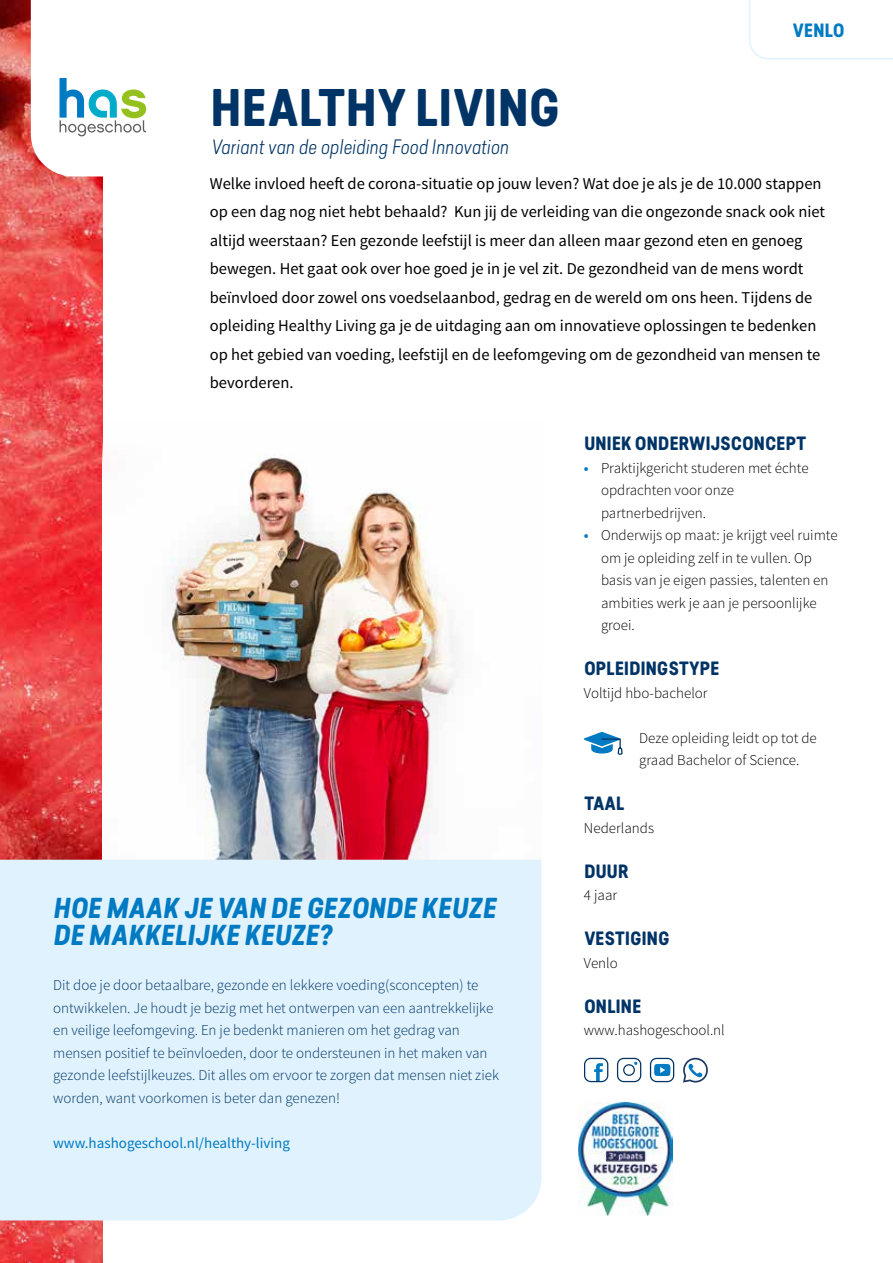
<style>
.page{position:relative;width:893px;height:1263px;background:#fff}
.page>*{position:absolute;margin:0;border:0;box-sizing:border-box;transform-origin:0 0}
.t1{font:700 49.5px "Predige Rounded";letter-spacing:.02em;color:#003466}
.t2{font:italic 700 27px/27px "Predige Rounded";letter-spacing:.02em;color:#007ac2}
.t3{font:italic 300 19.5px "Predige Rounded";color:#003466}
.t4{font:700 18px "Predige Rounded";letter-spacing:.02em;color:#003466}
.t5{font:700 18px "Predige Rounded";letter-spacing:.02em;color:#007ac2}
.t6{font:16.5px/28.5px "Source Sans Pro";color:#000}
.t7{font:300 15px/22.5px "Source Sans Pro";color:#003466}
.t8{font:300 15px/22.5px "Source Sans Pro";color:#000}
.t9{font:15px "Source Sans Pro";color:#007ac2}
.s1{font-weight:600;color:#007ac2}
</style>
<div class="page">
<img style="left:0;top:0;width:103px;height:1263px">
<svg style="left:31px;top:0;width:116px;height:176px"></svg>
<svg style="left:584px;top:732px;width:39px;height:23px"></svg>
<svg style="left:749px;top:0;width:144px;height:60px"></svg>
<svg style="left:617px;top:1058px;width:24px;height:24px"></svg>
<svg style="left:584px;top:1058px;width:24px;height:24px"></svg>
<svg style="left:650px;top:1058px;width:24px;height:24px"></svg>
<img style="left:103px;top:455px;width:438px;height:405px">
<div style="left:0;top:860px;width:541px;height:360px;background:#dff2fd"></div>
<svg style="left:683px;top:1058px;width:25px;height:24px"></svg>
<img style="left:578px;top:1102px;width:94px;height:113px">
<h1 class="t1" style="left:211px;top:73px;width:350px">HEALTHY LIVING</h1>
<p class="t3" style="left:212px;top:134px;width:299px">Variant van de opleiding Food Innovation</p>
<p class="t5" style="left:793px;top:18px;width:53px">VENLO</p>
<p class="t6" style="left:210px;top:169px;width:617px">Welke invloed heeft de corona-situatie op jouw leven? Wat doe je als je de 10.000 stappen op een dag nog niet hebt behaald? Kun jij de verleiding van die ongezonde snack ook niet altijd weerstaan? Een gezonde leefstijl is meer dan alleen maar gezond eten en genoeg bewegen. Het gaat ook over hoe goed je in je vel zit. De gezondheid van de mens wordt beïnvloed door zowel ons voedselaanbod, gedrag en de wereld om ons heen. Tijdens de opleiding Healthy Living ga je de uitdaging aan om innovatieve oplossingen te bedenken op het gebied van voeding, leefstijl en de leefomgeving om de gezondheid van mensen te bevorderen.</p>
<h2 class="t2" style="left:54px;top:895px;width:444px">HOE MAAK JE VAN DE GEZONDE KEUZE<br>DE MAKKELIJKE KEUZE?</h2>
<p class="t7" style="left:53px;top:974px;width:447px">Dit doe je door betaalbare, gezonde en lekkere voeding(sconcepten) te ontwikkelen. Je houdt je bezig met het ontwerpen van een aantrekkelijke en veilige leefomgeving. En je bedenkt manieren om het gedrag van mensen positief te beïnvloeden, door te ondersteunen in het maken van gezonde leefstijlkeuzes. Dit alles om ervoor te zorgen dat mensen niet ziek worden, want voorkomen is beter dan genezen!</p>
<p class="t9" style="left:53px;top:1133px;width:238px">www.hashogeschool.nl/healthy-living</p>
<p class="t4" style="left:584px;top:431px;width:223px">UNIEK ONDERWIJSCONCEPT</p>
<p class="t8" style="left:601px;top:456px;width:209px;text-indent:-17px"><span class="s1">•</span> Praktijkgericht studeren met échte opdrachten voor onze partnerbedrijven.</p>
<p class="t8" style="left:601px;top:524px;width:238px;text-indent:-17px"><span class="s1">•</span> Onderwijs op maat: je krijgt veel ruimte om je opleiding zelf in te vullen. Op basis van je eigen passies, talenten en ambities werk je aan je persoonlijke groei.</p>
<p class="t4" style="left:584px;top:656px;width:137px">OPLEIDINGSTYPE</p>
<p class="t8" style="left:584px;top:681px;width:125px">Voltijd hbo-bachelor</p>
<p class="t8" style="left:639px;top:726px;width:179px">Deze opleiding leidt op tot de graad Bachelor of Science.</p>
<p class="t4" style="left:584px;top:791px;width:41px">TAAL</p>
<p class="t8" style="left:584px;top:816px;width:72px">Nederlands</p>
<p class="t4" style="left:584px;top:858px;width:46px">DUUR</p>
<p class="t8" style="left:584px;top:884px;width:35px">4 jaar</p>
<p class="t4" style="left:584px;top:926px;width:87px">VESTIGING</p>
<p class="t8" style="left:584px;top:951px;width:35px">Venlo</p>
<p class="t4" style="left:584px;top:993px;width:58px">ONLINE</p>
<p class="t8" style="left:584px;top:1019px;width:142px">www.hashogeschool.nl</p>
</div>
